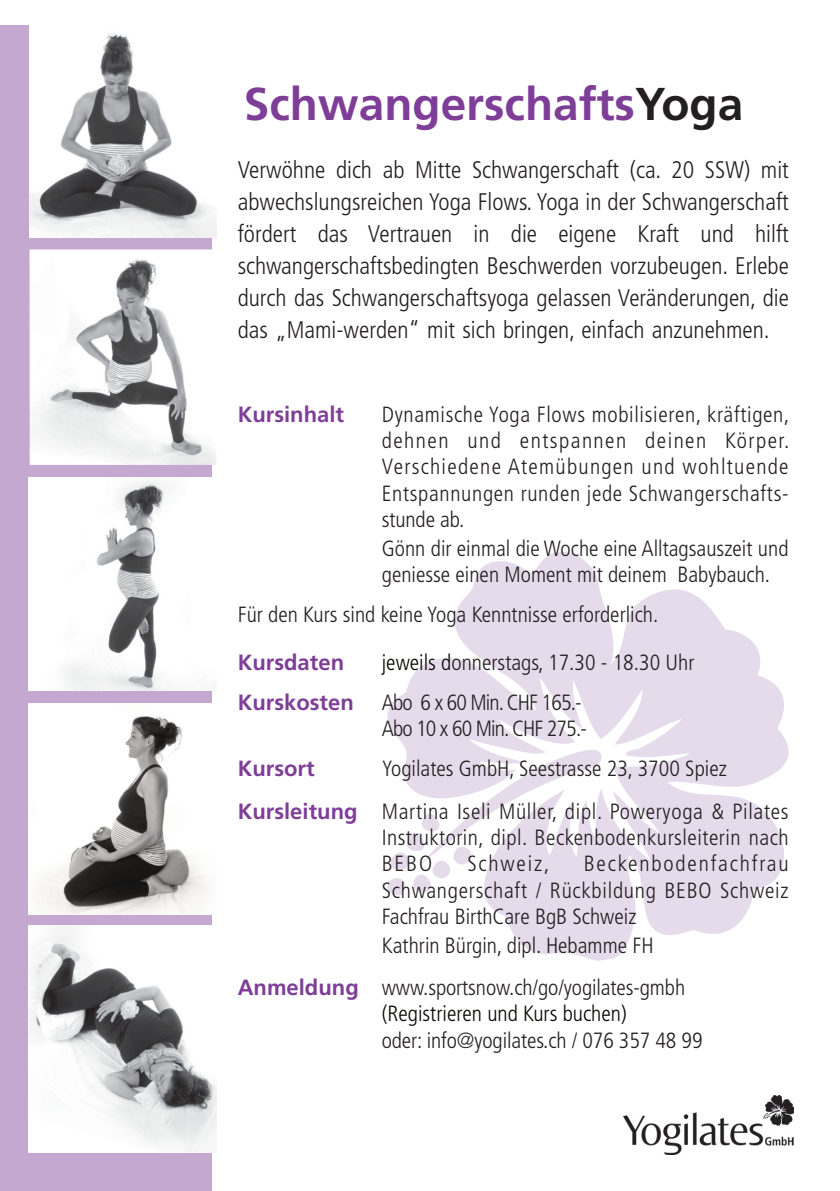
<style>
.page{position:relative;width:840px;height:1191px;background:#fff}
.page>*{position:absolute;margin:0;border:0;box-sizing:border-box;transform-origin:0 0}
.t1{font:700 46px "Frutiger LT Std";color:#7e3e98}
.t2{font:300 condensed 24px/32px "Frutiger LT Std";color:#231f20;text-align:justify}
.t3{font:300 condensed 22px/26.4px "Frutiger LT Std";color:#231f20;text-align:justify}
.t4{font:300 condensed 22px/42.4px "Frutiger LT Std";letter-spacing:.03em;color:#231f20}
.t5{font:300 condensed 22px/26.4px "Frutiger LT Std";letter-spacing:.025em;color:#231f20}
.t6{font:300 condensed 22px/26px "Frutiger LT Std";letter-spacing:-.04em;color:#231f20}
.t7{font:700 22px "Frutiger LT Std";color:#7e3e98}
.t8{font:300 condensed 22px "Frutiger LT Std";color:#080704}
.t9{font:300 condensed 22px "Frutiger LT Std";letter-spacing:.085em;color:#231f20}
.s1{color:#231f20}
.s2{color:#080704}
.s3{font-weight:700;font-stretch:normal;color:#7e3e98}
</style>
<div class="page">
<div style="left:0;top:25px;width:212px;height:1166px;background:#c5a8d0"></div>
<img style="left:29px;top:926px;width:187px;height:226px">
<img style="left:29px;top:477px;width:186px;height:214px">
<img style="left:29px;top:249px;width:187px;height:216px">
<img style="left:30px;top:25px;width:186px;height:212px">
<svg style="left:387px;top:551px;width:402px;height:410px;fill:#e6dbeb"></svg>
<img style="left:623px;top:1095px;width:170px;height:59px">
<img style="left:29px;top:703px;width:183px;height:211px">
<h1 class="t1" style="left:244px;top:86px;width:501px">Schwangerschafts<span class="s1">Yoga</span></h1>
<p class="t2" style="left:238px;top:156px;width:552px">Verwöhne dich ab Mitte Schwangerschaft (ca. 20 SSW) mit abwechslungsreichen Yoga Flows. Yoga in der Schwangerschaft fördert das Vertrauen in die eigene Kraft und hilft schwangerschaftsbedingten Beschwerden vorzubeugen. Erlebe durch das Schwangerschaftsyoga gelassen Veränderungen, die das „Mami-werden“ mit sich bringen, einfach anzunehmen.</p>
<p class="t7" style="left:238px;top:405px;width:108px">Kursinhalt</p>
<p class="t3" style="left:382px;top:403px;width:409px">Dynamische Yoga Flows mobilisieren, kräftigen, dehnen und entspannen deinen Körper.<br>Verschiedene Atemübungen und wohltuende Entspannungen runden jede Schwangerschafts&shy;stunde ab.</p>
<p class="t3" style="left:382px;top:537px;width:408px">Gönn dir einmal die Woche eine Alltagsauszeit und geniesse einen Moment mit deinem Babybauch.</p>
<p class="t3" style="left:238px;top:603px;width:422px">Für den Kurs sind keine Yoga Kenntnisse erforderlich.</p>
<p class="t7" style="left:238px;top:654px;width:108px">Kursdaten</p>
<p class="t3" style="left:382px;top:651px;width:314px"><span class="s2">jeweils d</span>onnerstags, 17.30 - 18.30 Uhr</p>
<p class="t7" style="left:238px;top:694px;width:118px">Kurskosten</p>
<p class="t6" style="left:382px;top:692px;width:206px">Abo 6 x 60 Min. CHF 165.-<br>Abo 10 x 60 Min. CHF 275.-</p>
<p class="t7" style="left:238px;top:760px;width:78px">Kursort</p>
<p class="t4" style="left:238px;top:749px;width:552px;text-indent:144px">Yogilates GmbH, Seestrasse 23, 3700 Spiez<br><span class="s3">Kursleitung</span> Martina Iseli Müller, dipl. Poweryoga &amp; Pilates</p>
<p class="t5" style="left:382px;top:826px;width:408px">Instruktorin, dipl. Beckenbodenkursleiterin nach<br>BEBO</p>
<p class="t3" style="left:382px;top:853px;width:408px;text-indent:202px">Beckenbodenfachfrau Schwangerschaft / Rückbildung BEBO Schweiz Fachfrau BirthCare BgB Schweiz</p>
<p class="t3" style="left:238px;top:926px;width:449px;line-height:42.4px;text-indent:144px">Kathrin Bürgin, dipl. Hebamme FH<br><span class="s3">Anmeldung</span> www.sportsnow.ch/go/yogilates-gmbh</p>
<p class="t8" style="left:382px;top:1005px;width:246px">(Registrieren und Kurs buchen)</p>
<p class="t3" style="left:382px;top:1029px;width:322px">oder: info@yogilates.ch / 076 357 48 99</p>
<p class="t9" style="left:467px;top:855px;width:84px">Schweiz,</p>
</div>
